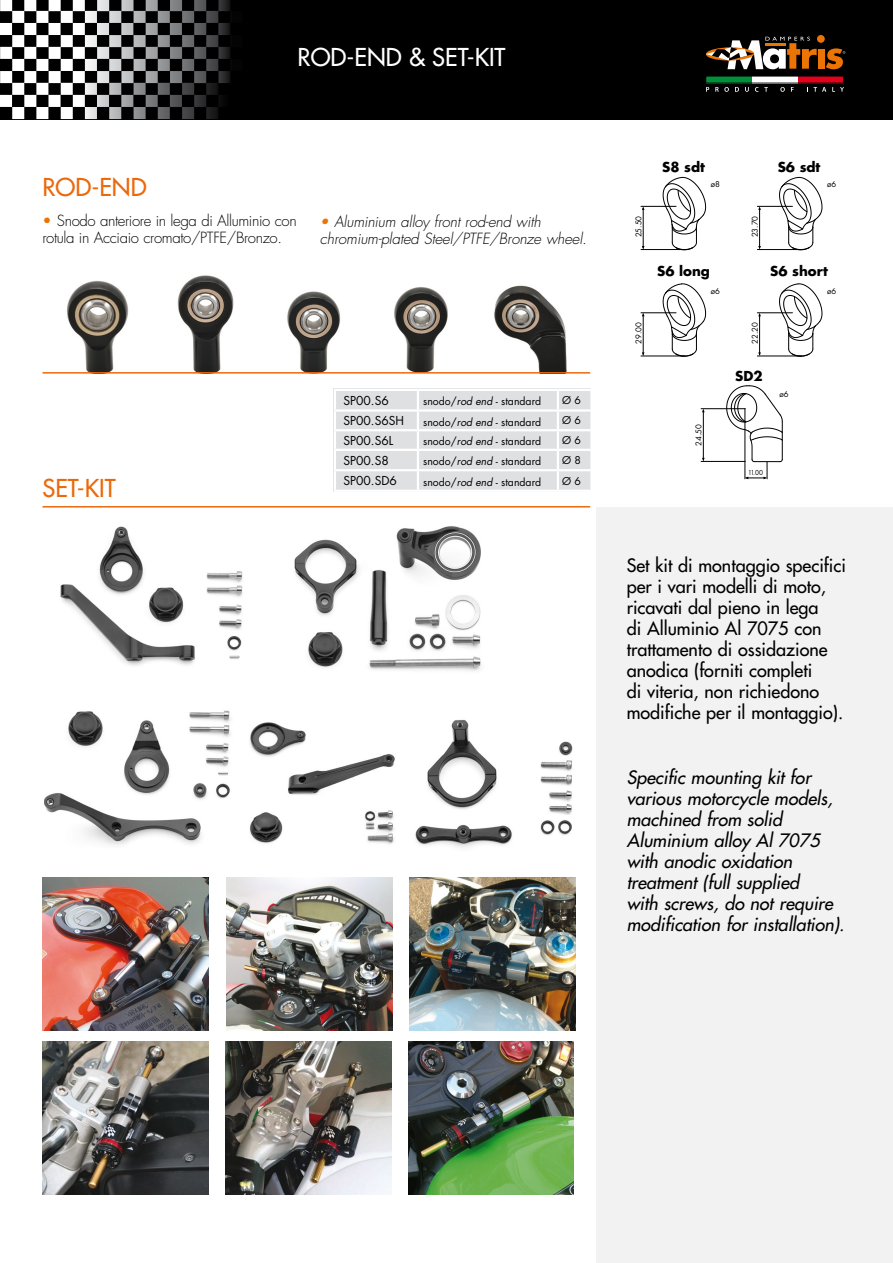
<style>
.page{position:relative;width:893px;height:1263px;background:#fff}
.page>*{position:absolute;margin:0;border:0;box-sizing:border-box;transform-origin:0 0}
.t1{font:24px "Futura";color:#fff}
.t2{font:24px "Futura";color:#eb690b}
.testo{font:18px/21px "Futura";color:#000}
.testo-2{font:italic 18px/21px "Futura";color:#000}
.testo-3{font:300 15px/16.5px "Futura";letter-spacing:-.025em;color:#000}
.testo-4{font:italic 300 15px/16.5px "Futura";letter-spacing:-.01em;color:#000}
.t3{font:700 13.35px "Futura";color:#000}
.t4{font:12px "Futura";color:#000}
.t5{font:10.5px "Futura";color:#000}
.t6{font:7.8px "Futura";color:#000}
.t7{font:6.75px "Futura";color:#000;scale:.9 1}
.s1{color:#ec7405}
.s2{font-style:italic}
</style>
<div class="page">
<div style="left:597px;top:507px;width:296px;height:756px;background:#f2f2f3"></div>
<img style="left:67px;top:280px;width:62px;height:92px">
<img style="left:177px;top:275px;width:57px;height:97px">
<img style="left:287px;top:291px;width:54px;height:81px">
<img style="left:394px;top:287px;width:54px;height:85px">
<img style="left:226px;top:877px;width:166px;height:153px">
<img style="left:494px;top:285px;width:73px;height:87px">
<div style="left:0;top:0;width:893px;height:119px;background:#000"></div>
<svg style="left:0;top:0;width:242px;height:120px"></svg>
<div style="left:817px;top:35px;width:8px;height:8px;background:#ec7405;border-radius:50%"></div>
<div style="left:818px;top:49px;width:7px;height:20px;background:#ec7405"></div>
<svg style="left:826px;top:48px;width:19px;height:21px"></svg>
<svg style="left:705px;top:37px;width:112px;height:32px"></svg>
<svg style="left:715px;top:87px;width:14px;height:5px"></svg>
<svg style="left:735px;top:87px;width:4px;height:5px"></svg>
<svg style="left:745px;top:87px;width:4px;height:5px"></svg>
<svg style="left:764px;top:87px;width:4px;height:5px"></svg>
<svg style="left:780px;top:87px;width:5px;height:5px"></svg>
<svg style="left:807px;top:87px;width:19px;height:5px"></svg>
<svg style="left:832px;top:87px;width:12px;height:5px"></svg>
<div style="left:798px;top:76px;width:45px;height:7px;background:#e2001a"></div>
<div style="left:706px;top:76px;width:46px;height:7px;background:#009037"></div>
<div style="left:752px;top:76px;width:46px;height:7px;background:#fff"></div>
<img style="left:44px;top:710px;width:187px;height:135px">
<img style="left:294px;top:526px;width:187px;height:145px">
<img style="left:60px;top:526px;width:183px;height:140px">
<img style="left:250px;top:722px;width:145px;height:122px">
<img style="left:415px;top:719px;width:158px;height:129px">
<img style="left:43px;top:1042px;width:165px;height:153px">
<img style="left:408px;top:1042px;width:166px;height:153px">
<img style="left:225px;top:1042px;width:166px;height:153px">
<img style="left:410px;top:877px;width:166px;height:153px">
<img style="left:43px;top:877px;width:166px;height:153px">
<div style="left:334px;top:389px;width:257px;height:103px;background:#dfe0e1"></div>
<hr style="left:334px;top:389px;width:84px;height:2px;background:#fff">
<hr style="left:418px;top:389px;width:140px;height:2px;background:#fff">
<hr style="left:558px;top:389px;width:35px;height:2px;background:#fff">
<hr style="left:590px;top:391px;width:3px;height:18px;background:#fff">
<hr style="left:590px;top:412px;width:3px;height:17px;background:#fff">
<hr style="left:590px;top:431px;width:3px;height:18px;background:#fff">
<hr style="left:590px;top:451px;width:3px;height:18px;background:#fff">
<svg style="left:334px;top:391px;width:2px;height:99px"></svg>
<hr style="left:590px;top:471px;width:3px;height:19px;background:#fff">
<hr style="left:334px;top:490px;width:84px;height:2px;background:#fff">
<hr style="left:418px;top:490px;width:140px;height:2px;background:#fff">
<hr style="left:558px;top:490px;width:35px;height:2px;background:#fff">
<hr style="left:334px;top:409px;width:84px;height:3px;background:#fff">
<hr style="left:418px;top:409px;width:140px;height:3px;background:#fff">
<hr style="left:558px;top:409px;width:35px;height:3px;background:#fff">
<hr style="left:334px;top:429px;width:84px;height:2px;background:#fff">
<hr style="left:418px;top:429px;width:140px;height:2px;background:#fff">
<hr style="left:558px;top:429px;width:35px;height:2px;background:#fff">
<hr style="left:334px;top:449px;width:84px;height:2px;background:#fff">
<hr style="left:418px;top:449px;width:140px;height:2px;background:#fff">
<svg style="left:417px;top:391px;width:2px;height:99px"></svg>
<hr style="left:558px;top:449px;width:35px;height:2px;background:#fff">
<svg style="left:557px;top:391px;width:2px;height:99px"></svg>
<hr style="left:334px;top:469px;width:84px;height:2px;background:#fff">
<hr style="left:418px;top:469px;width:140px;height:2px;background:#fff">
<hr style="left:558px;top:469px;width:35px;height:2px;background:#fff">
<hr style="left:43px;top:506px;width:547px;height:1px;background:#eb690b">
<svg style="left:663px;top:177px;width:43px;height:73px"></svg>
<hr style="left:641px;top:249px;width:44px;height:1px;background:#000">
<hr style="left:641px;top:206px;width:35px;height:1px;background:#000">
<hr style="left:643px;top:208px;width:1px;height:40px;background:#000">
<svg style="left:779px;top:177px;width:43px;height:73px"></svg>
<hr style="left:757px;top:249px;width:44px;height:1px;background:#000">
<hr style="left:757px;top:206px;width:35px;height:1px;background:#000">
<hr style="left:759px;top:208px;width:1px;height:40px;background:#000">
<svg style="left:663px;top:283px;width:43px;height:74px"></svg>
<hr style="left:641px;top:356px;width:44px;height:1px;background:#000">
<hr style="left:641px;top:313px;width:35px;height:1px;background:#000">
<hr style="left:643px;top:315px;width:1px;height:39px;background:#000">
<svg style="left:779px;top:283px;width:43px;height:74px"></svg>
<hr style="left:757px;top:356px;width:44px;height:1px;background:#000">
<hr style="left:757px;top:313px;width:35px;height:1px;background:#000">
<hr style="left:759px;top:315px;width:1px;height:39px;background:#000">
<hr style="left:701px;top:461px;width:44px;height:1px;background:#000">
<hr style="left:701px;top:408px;width:44px;height:1px;background:#000">
<hr style="left:703px;top:411px;width:1px;height:49px;background:#000">
<svg style="left:726px;top:385px;width:57px;height:94px"></svg>
<hr style="left:43px;top:372px;width:547px;height:2px;background:#eb690b">
<p class="t2" style="left:43px;top:172px;width:106px">ROD-END</p>
<p class="t1" style="left:298px;top:42px;width:209px">ROD-END &amp; SET-KIT</p>
<p class="testo-3" style="left:43px;top:213px;width:256px"><span class="s1">•</span> Snodo anteriore in lega di Alluminio con rotula in Acciaio cromato/PTFE/Bronzo.</p>
<p class="testo-4" style="left:320px;top:214px;width:268px"><span class="s1">•</span> Aluminium alloy front rod-end with chromium-plated Steel/PTFE/Bronze wheel.</p>
<p class="t2" style="left:43px;top:473px;width:75px">SET-KIT</p>
<p class="t4" style="left:343px;top:393px;width:47px">SP00.S6</p>
<p class="t5" style="left:423px;top:395px;width:119px">snodo/<span class="s2">rod end</span> - standard</p>
<p class="t5" style="left:562px;top:394px;width:20px">Ø 6</p>
<p class="t4" style="left:343px;top:413px;width:62px">SP00.S6SH</p>
<p class="t5" style="left:423px;top:415px;width:119px">snodo/<span class="s2">rod end</span> - standard</p>
<p class="t5" style="left:562px;top:414px;width:20px">Ø 6</p>
<p class="t4" style="left:343px;top:433px;width:51px">SP00.S6L</p>
<p class="t5" style="left:423px;top:435px;width:119px">snodo/<span class="s2">rod end</span> - standard</p>
<p class="t5" style="left:562px;top:433px;width:20px">Ø 6</p>
<p class="t4" style="left:343px;top:453px;width:47px">SP00.S8</p>
<p class="t5" style="left:423px;top:455px;width:119px">snodo/<span class="s2">rod end</span> - standard</p>
<p class="t5" style="left:562px;top:453px;width:20px">Ø 8</p>
<p class="t4" style="left:343px;top:473px;width:55px">SP00.SD6</p>
<p class="t5" style="left:423px;top:475px;width:119px">snodo/<span class="s2">rod end</span> - standard</p>
<p class="t5" style="left:562px;top:474px;width:20px">Ø 6</p>
<p class="t3" style="left:662px;top:158px;width:44px">S8 sdt</p>
<p class="t3" style="left:778px;top:158px;width:44px">S6 sdt</p>
<p class="t6" style="left:711px;top:179px;width:11px">ø8</p>
<p class="t6" style="left:827px;top:179px;width:11px">ø6</p>
<p class="t6" style="left:634px;top:237px;width:23px;rotate:-90deg">25.50</p>
<p class="t6" style="left:750px;top:237px;width:23px;rotate:-90deg">23.70</p>
<p class="t3" style="left:657px;top:262px;width:54px">S6 long</p>
<p class="t3" style="left:770px;top:262px;width:59px">S6 short</p>
<p class="t6" style="left:711px;top:286px;width:11px">ø6</p>
<p class="t6" style="left:827px;top:286px;width:11px">ø6</p>
<p class="t6" style="left:634px;top:344px;width:23px;rotate:-90deg">29.00</p>
<p class="t6" style="left:750px;top:344px;width:23px;rotate:-90deg">22.20</p>
<p class="t6" style="left:694px;top:446px;width:23px;rotate:-90deg">24.50</p>
<p class="t3" style="left:735px;top:367px;width:29px">SD2</p>
<p class="t6" style="left:779px;top:389px;width:11px">ø6</p>
<p class="t7" style="left:748px;top:468px;width:18px">11.00</p>
<p class="testo" style="left:627px;top:554px;width:221px">Set kit di montaggio specifici per i vari modelli di moto, ricavati dal pieno in lega<br>di Alluminio Al 7075 con trattamento di ossidazione anodica (forniti completi<br>di viteria, non richiedono modifiche per il montaggio).</p>
<p class="testo-2" style="left:627px;top:767px;width:207px">Specific mounting kit for various motorcycle models, machined from solid<br>Aluminium alloy Al 7075</p>
<p class="testo-2" style="left:627px;top:851px;width:219px">with anodic oxidation treatment (full supplied<br>with screws, do not require modification for installation).</p>
</div>
